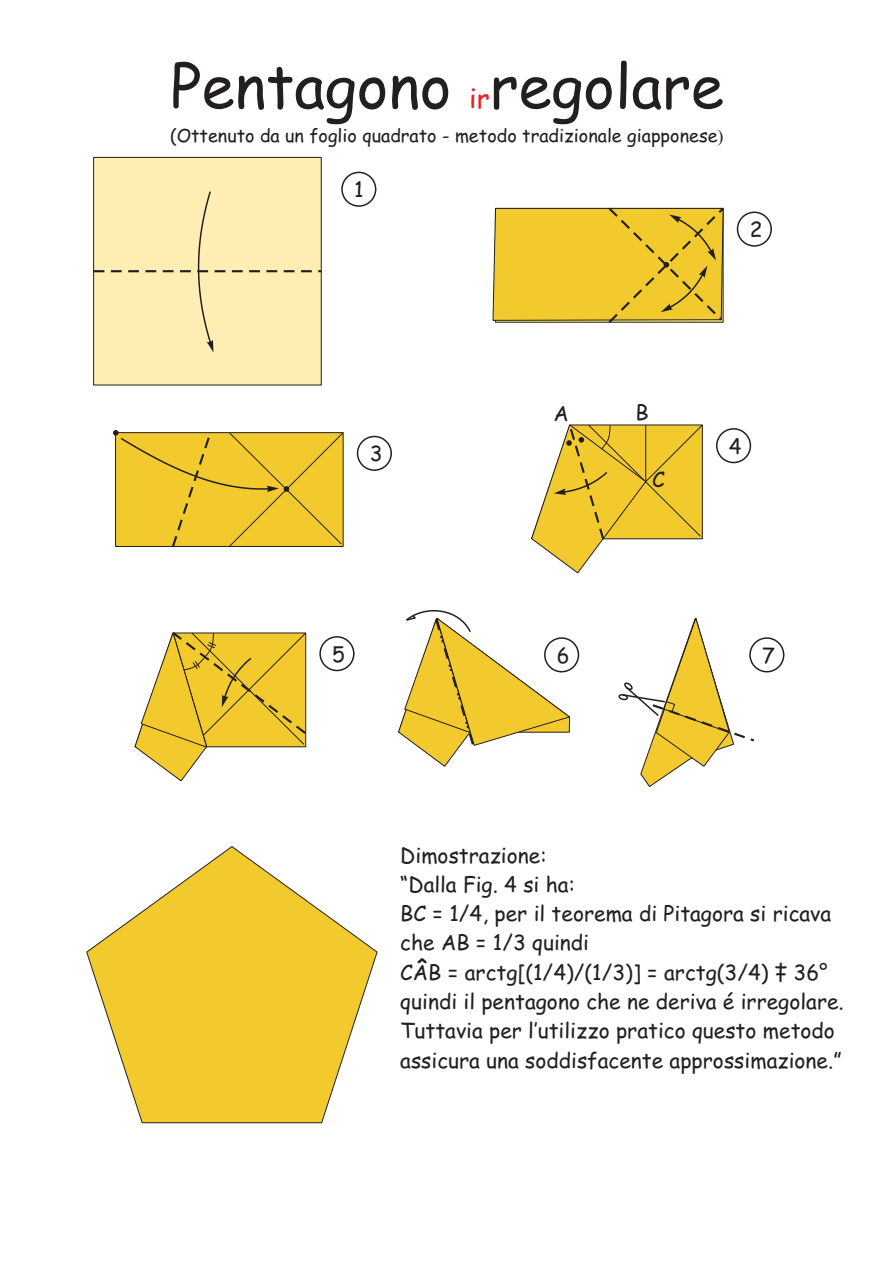
<style>
.page{position:relative;width:893px;height:1263px;background:#fff}
.page>*{position:absolute;margin:0;border:0;box-sizing:border-box;transform-origin:0 0}
.t1{font:60px "Comic Sans MS";color:#231f20}
.t2{font:27px "Comic Sans MS";color:#ee1d23}
.t3{font:21px/29.2px "Comic Sans MS";color:#231f20}
.t4{font:700 21px "Comic Sans MS";color:#231f20}
.t5{font:18px "Comic Sans MS";color:#231f20}
.s1{font-family:"Times New Roman"}
</style>
<div class="page">
<div style="left:737px;top:212px;width:35px;height:35px;border:3px solid #231f20;border-radius:16px"></div>
<div style="left:738px;top:213px;width:32px;height:32px;background:#fff;border-radius:16px"></div>
<div style="left:341px;top:172px;width:35px;height:35px;border:3px solid #231f20;border-radius:16px"></div>
<div style="left:343px;top:173px;width:32px;height:32px;background:#fff;border-radius:16px"></div>
<svg style="left:93px;top:157px;width:229px;height:229px;background:#f3e3ad"></svg>
<div style="left:94px;top:191px;width:227px;height:161px;background:#ffeeb4"></div>
<svg style="left:492px;top:207px;width:232px;height:116px;background:#e6c031"></svg>
<div style="left:357px;top:436px;width:35px;height:35px;border:3px solid #231f20;border-radius:16px"></div>
<div style="left:358px;top:437px;width:32px;height:32px;background:#fff;border-radius:16px"></div>
<svg style="left:113px;top:430px;width:231px;height:117px;background:#e9c332"></svg>
<div style="left:716px;top:428px;width:35px;height:35px;border:3px solid #231f20;border-radius:16px"></div>
<div style="left:717px;top:430px;width:33px;height:32px;background:#fff;border-radius:16px"></div>
<svg style="left:531px;top:424px;width:172px;height:150px"></svg>
<div style="left:319px;top:636px;width:36px;height:35px;border:3px solid #231f20;border-radius:16px"></div>
<div style="left:321px;top:638px;width:32px;height:32px;background:#fff;border-radius:16px"></div>
<svg style="left:134px;top:632px;width:173px;height:150px"></svg>
<div style="left:544px;top:637px;width:35px;height:35px;border:3px solid #231f20;border-radius:16px"></div>
<div style="left:546px;top:639px;width:32px;height:32px;background:#fff;border-radius:16px"></div>
<svg style="left:398px;top:610px;width:173px;height:157px"></svg>
<div style="left:749px;top:637px;width:35px;height:35px;border:3px solid #231f20;border-radius:16px"></div>
<div style="left:751px;top:639px;width:32px;height:32px;background:#fff;border-radius:16px"></div>
<svg style="left:618px;top:618px;width:139px;height:169px"></svg>
<svg style="left:86px;top:846px;width:292px;height:278px;fill:#f3ca2d"></svg>
<h1 class="t1" style="left:490px;top:60px;width:236px">regolare</h1>
<p class="t5" style="left:170px;top:127px;width:555px">(Ottenuto da un foglio quadrato - metodo tradizionale giapponese<span class="s1">)</span></p>
<h1 class="t1" style="left:170px;top:60px;width:282px">Pentagono</h1>
<p class="t2" style="left:469px;top:86px;width:22px">ir</p>
<p class="t3" style="left:354px;top:177px;width:11px">1</p>
<p class="t3" style="left:750px;top:217px;width:14px">2</p>
<p class="t3" style="left:554px;top:401px;width:17px">A</p>
<p class="t3" style="left:636px;top:399px;width:15px">B</p>
<p class="t3" style="left:370px;top:441px;width:14px">3</p>
<p class="t3" style="left:729px;top:434px;width:14px">4</p>
<p class="t3" style="left:652px;top:467px;width:14px">C</p>
<p class="t3" style="left:332px;top:642px;width:14px">5</p>
<p class="t3" style="left:557px;top:643px;width:14px">6</p>
<p class="t3" style="left:762px;top:643px;width:14px">7</p>
<p class="t3" style="left:400px;top:843px;width:445px">Dimostrazione:<br>“Dalla Fig. 4 si ha:<br>BC = 1/4, per il teorema di Pitagora si ricava che AB = 1/3 quindi<br>CAB = arctg[(1/4)/(1/3)] = arctg(3/4) ‡ 36° quindi il pentagono che ne deriva é irregolare.<br>Tuttavia per l’utilizzo pratico questo metodo assicura una soddisfacente approssimazione.”</p>
<p class="t4" style="left:416px;top:958px;width:14px">^</p>
</div>
